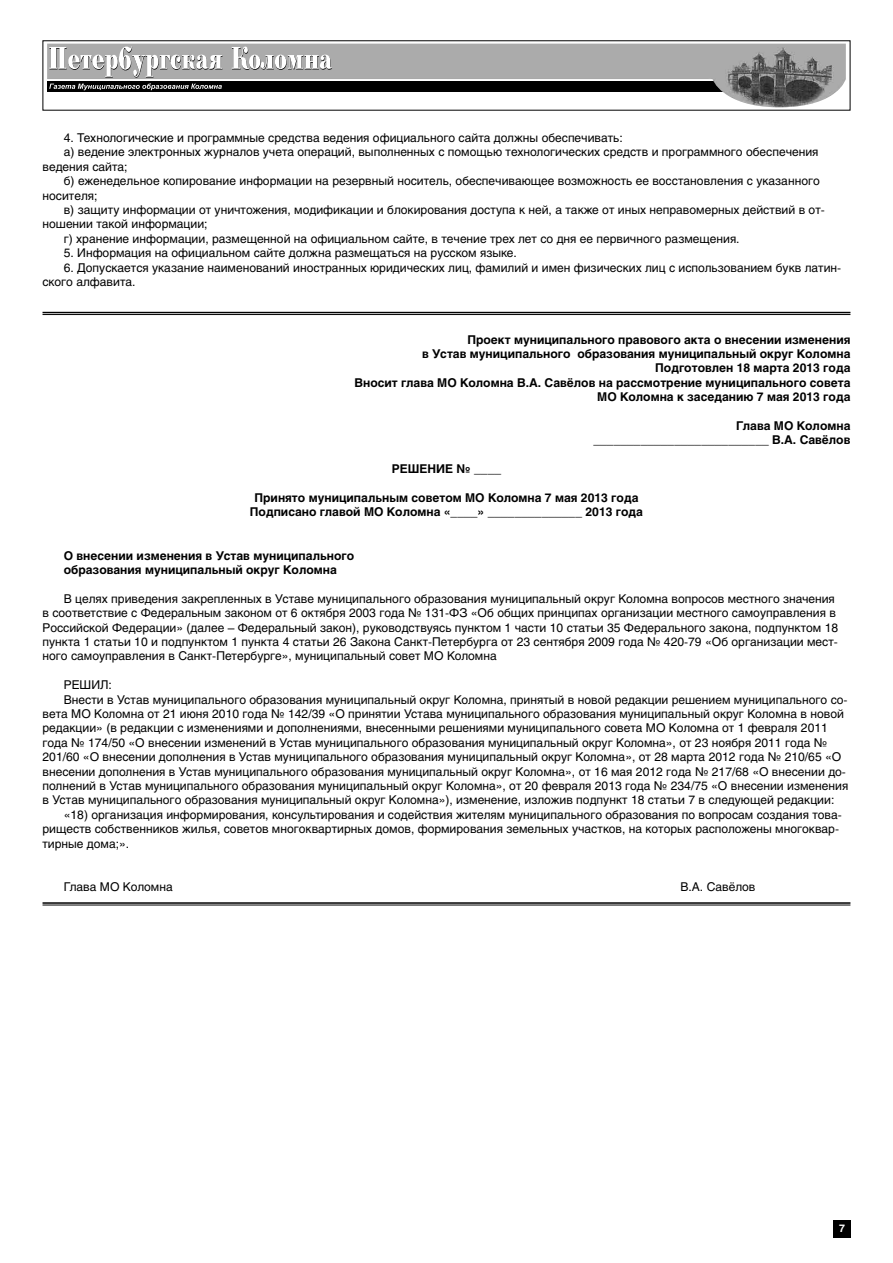
<style>
.page{position:relative;width:893px;height:1263px;background:#fff}
.page>*{position:absolute;margin:0;border:0;box-sizing:border-box;transform-origin:0 0}
.t1{font:12px/14.4px "Helios C";color:#000}
.t2{font:700 12px/14.4px "Helios C";color:#000;text-align:right}
.t3{font:700 10.5px "Helios C";color:#fff}
</style>
<div class="page">
<img style="left:47px;top:44px;width:799px;height:63px">
<svg style="left:49px;top:46px;width:283px;height:44px"></svg>
<div style="left:833px;top:1220px;width:17px;height:17px;background:#000"></div>
<hr style="left:43px;top:312px;width:807px;height:1px;background:#000">
<hr style="left:43px;top:314px;width:807px;height:1px;background:#000">
<hr style="left:43px;top:902px;width:807px;height:2px;background:#000">
<hr style="left:43px;top:905px;width:807px;height:1px;background:#000">
<p class="t1" style="left:64px;top:130px;width:561px">4. Технологические и программные средства ведения официального сайта должны обеспечивать:</p>
<p class="t1" style="left:64px;top:145px;width:756px">а) ведение электронных журналов учета операций, выполненных с помощью технологических средств и программного обеспечения</p>
<p class="t1" style="left:43px;top:159px;width:87px">ведения сайта;</p>
<p class="t1" style="left:64px;top:174px;width:757px">б) еженедельное копирование информации на резервный носитель, обеспечивающее возможность ее восстановления с указанного</p>
<p class="t1" style="left:43px;top:188px;width:56px">носителя;</p>
<p class="t1" style="left:64px;top:202px;width:763px">в) защиту информации от уничтожения, модификации и блокирования доступа к ней, а также от иных неправомерных действий в от-</p>
<p class="t1" style="left:43px;top:217px;width:167px">ношении такой информации;</p>
<p class="t1" style="left:64px;top:231px;width:677px">г) хранение информации, размещенной на официальном сайте, в течение трех лет со дня ее первичного размещения.</p>
<p class="t1" style="left:64px;top:246px;width:455px">5. Информация на официальном сайте должна размещаться на русском языке.</p>
<p class="t1" style="left:43px;top:260px;width:800px;text-indent:21px">6. Допускается указание наименований иностранных юридических лиц, фамилий и имен физических лиц с использованием букв латин&shy;ского алфавита.</p>
<p class="t2" style="left:354px;top:332px;width:497px">Проект муниципального правового акта о внесении изменения<br>в Устав муниципального образования муниципальный округ Коломна Подготовлен 18 марта 2013 года<br>Вносит глава МО Коломна В.А. Савёлов на рассмотрение муниципального совета МО Коломна к заседанию 7 мая 2013 года</p>
<p class="t2" style="left:593px;top:418px;width:258px">Глава МО Коломна __________________________ В.А. Савёлов</p>
<p class="t2" style="left:392px;top:462px;width:111px">РЕШЕНИЕ № ____</p>
<p class="t2" style="left:250px;top:490px;width:395px;text-align:center">Принято муниципальным советом МО Коломна 7 мая 2013 года<br>Подписано главой МО Коломна «____» ______________ 2013 года</p>
<p class="t2" style="left:64px;top:548px;width:292px;text-align:left">О внесении изменения в Устав муниципального образования муниципальный округ Коломна</p>
<p class="t1" style="left:43px;top:591px;width:797px;text-indent:21px">В целях приведения закрепленных в Уставе муниципального образования муниципальный округ Коломна вопросов местного значения в соответствие с Федеральным законом от 6 октября 2003 года № 131-ФЗ «Об общих принципах организации местного самоуправления в Российской Федерации» (далее – Федеральный закон), руководствуясь пунктом 1 части 10 статьи 35 Федерального закона, подпунктом 18 пункта 1 статьи 10 и подпунктом 1 пункта 4 статьи 26 Закона Санкт-Петербурга от 23 сентября 2009 года № 420-79 «Об организации мест&shy;ного самоуправления в Санкт-Петербурге», муниципальный совет МО Коломна</p>
<p class="t1" style="left:64px;top:678px;width:50px">РЕШИЛ:</p>
<p class="t1" style="left:64px;top:692px;width:785px">Внести в Устав муниципального образования муниципальный округ Коломна, принятый в новой редакции решением муниципального со-</p>
<p class="t1" style="left:43px;top:706px;width:803px">вета МО Коломна от 21 июня 2010 года № 142/39 «О принятии Устава муниципального образования муниципальный округ Коломна в новой</p>
<p class="t1" style="left:43px;top:721px;width:787px">редакции» (в редакции с изменениями и дополнениями, внесенными решениями муниципального совета МО Коломна от 1 февраля 2011</p>
<p class="t1" style="left:43px;top:735px;width:786px">года № 174/50 «О внесении изменений в Устав муниципального образования муниципальный округ Коломна», от 23 ноября 2011 года №</p>
<p class="t1" style="left:43px;top:750px;width:800px">201/60 «О внесении дополнения в Устав муниципального образования муниципальный округ Коломна», от 28 марта 2012 года № 210/65 «О</p>
<p class="t1" style="left:43px;top:764px;width:805px">внесении дополнения в Устав муниципального образования муниципальный округ Коломна», от 16 мая 2012 года № 217/68 «О внесении до-</p>
<p class="t1" style="left:43px;top:778px;width:807px">полнений в Устав муниципального образования муниципальный округ Коломна», от 20 февраля 2013 года № 234/75 «О внесении изменения</p>
<p class="t1" style="left:43px;top:793px;width:793px">в Устав муниципального образования муниципальный округ Коломна»), изменение, изложив подпункт 18 статьи 7 в следующей редакции:</p>
<p class="t1" style="left:64px;top:807px;width:780px">«18) организация информирования, консультирования и содействия жителям муниципального образования по вопросам создания това-</p>
<p class="t1" style="left:43px;top:822px;width:798px">риществ собственников жилья, советов многоквартирных домов, формирования земельных участков, на которых расположены многоквар-</p>
<p class="t1" style="left:43px;top:836px;width:88px">тирные дома;».</p>
<p class="t1" style="left:64px;top:879px;width:111px">Глава МО Коломна</p>
<p class="t1" style="left:680px;top:879px;width:77px">В.А. Савёлов</p>
<p class="t3" style="left:839px;top:1222px;width:7px">7</p>
</div>
